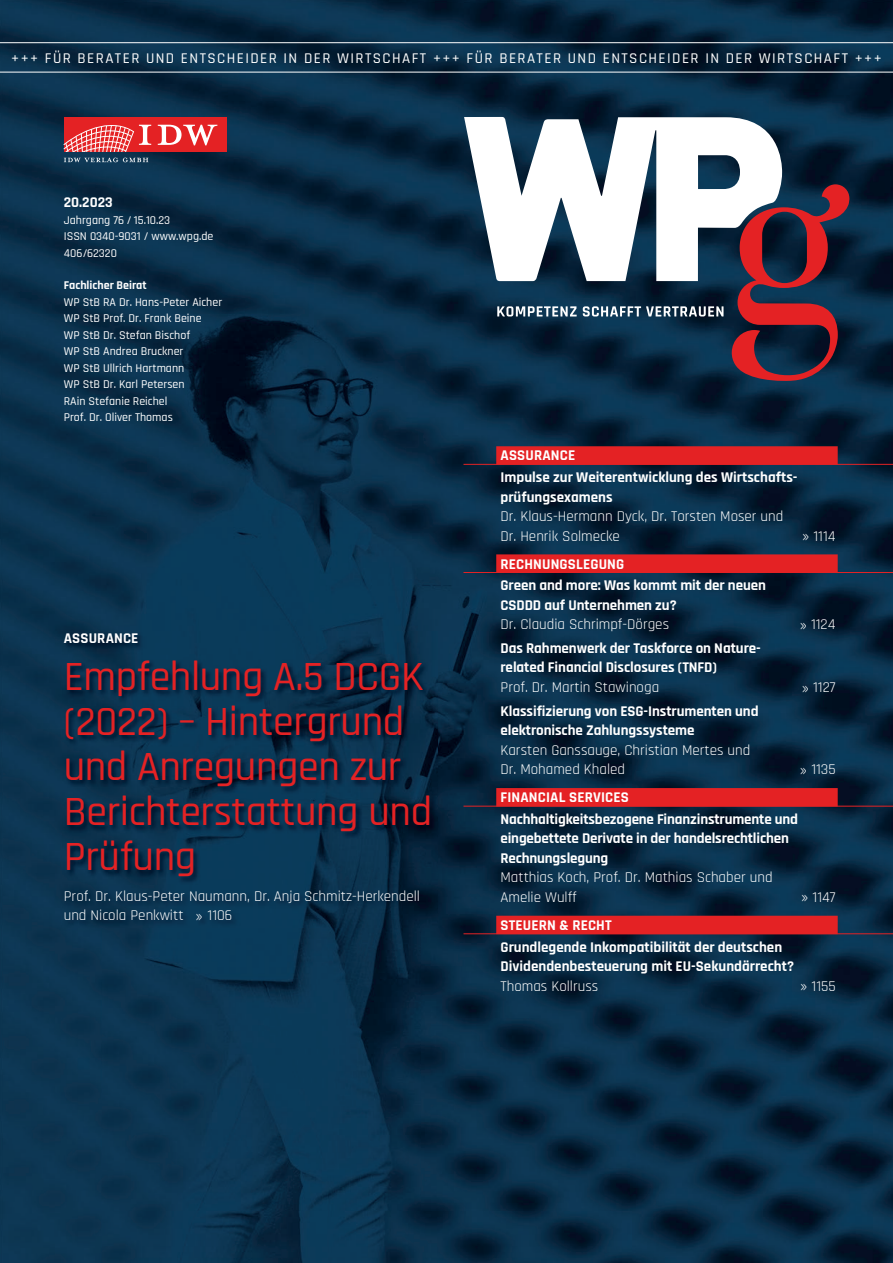
<style>
.page{position:relative;width:893px;height:1263px;background:#fff}
.page>*{position:absolute;margin:0;border:0;box-sizing:border-box;transform-origin:0 0}
.t1{font:500 42px/45px "Rajdhani";letter-spacing:-.01em;color:#e42224}
.t2{font:700 15px/21.6px "Rajdhani";letter-spacing:-.005em;color:#fff}
.t3{font:15px/19.5px "Rajdhani";color:#fff}
.t4{font:500 15px "Rajdhani";letter-spacing:.095em;color:#fff}
.t5{font:500 12px/16.5px "Rajdhani";color:#fff}
.t6{font:700 12px "Rajdhani";color:#fff}
.s1{font-size:19.35px}
</style>
<div class="page">
<img style="left:0;top:0;width:631px;height:631px">
<img style="left:631px;top:0;width:262px;height:1263px">
<div style="left:0;top:631px;width:103px;height:632px;background:#0d3551"></div>
<img style="left:103px;top:631px;width:528px;height:53px">
<img style="left:420px;top:684px;width:211px;height:527px">
<img style="left:103px;top:928px;width:317px;height:283px">
<img style="left:103px;top:1211px;width:528px;height:52px">
<svg style="left:0;top:43px;width:893px;height:29px;background:#0c2c45"></svg>
<svg style="left:497px;top:306px;width:226px;height:10px"></svg>
<svg style="left:464px;top:117px;width:318px;height:164px"></svg>
<svg style="left:732px;top:184px;width:118px;height:198px;background:#5b3242"></svg>
<img style="left:63px;top:632px;width:374px;height:296px">
<div style="left:496px;top:446px;width:342px;height:19px;background:#e42224"></div>
<hr style="left:463px;top:464px;width:430px;height:1px;background:#e42224">
<div style="left:496px;top:554px;width:342px;height:19px;background:#e42224"></div>
<hr style="left:463px;top:572px;width:430px;height:1px;background:#e42224">
<div style="left:496px;top:788px;width:342px;height:18px;background:#e42224"></div>
<hr style="left:463px;top:806px;width:430px;height:1px;background:#e42224">
<div style="left:496px;top:916px;width:342px;height:18px;background:#e42224"></div>
<hr style="left:463px;top:933px;width:430px;height:1px;background:#e42224">
<div style="left:64px;top:117px;width:163px;height:35px;background:#e42224"></div>
<svg style="left:158px;top:125px;width:59px;height:20px"></svg>
<svg style="left:64px;top:124px;width:87px;height:28px"></svg>
<svg style="left:64px;top:158px;width:84px;height:4px"></svg>
<p class="t4" style="left:11px;top:49px;width:872px">+++ FÜR BERATER UND ENTSCHEIDER IN DER WIRTSCHAFT +++ FÜR BERATER UND ENTSCHEIDER IN DER WIRTSCHAFT +++</p>
<p class="t2" style="left:64px;top:192px;width:50px">20.2023</p>
<p class="t5" style="left:64px;top:212px;width:151px">Jahrgang 76 / 15.10.23<br>ISSN 0340-9031 / www.wpg.de<br>406/62320</p>
<p class="t6" style="left:64px;top:278px;width:84px">Fachlicher Beirat</p>
<p class="t5" style="left:64px;top:294px;width:160px">WP StB RA Dr. Hans-Peter Aicher<br>WP StB Prof. Dr. Frank Beine<br>WP StB Dr. Stefan Bischof<br>WP StB Andrea Bruckner<br>WP StB Ullrich Hartmann<br>WP StB Dr. Karl Petersen<br>RAin Stefanie Reichel<br>Prof. Dr. Oliver Thomas</p>
<p class="t2" style="left:64px;top:628px;width:76px">ASSURANCE</p>
<h1 class="t1" style="left:64px;top:656px;width:370px">Empfehlung A.5 DCGK (2022) – Hintergrund und Anregungen zur<br>Bericht erstattung und<br>Prüfung</h1>
<p class="t3" style="left:64px;top:886px;width:358px">Prof. Dr. Klaus-Peter Naumann, Dr. Anja Schmitz-Herkendell und Nicola Penkwitt <span class="s1">»</span> 1106</p>
<p class="t2" style="left:500px;top:445px;width:299px">ASSURANCE<br>Impulse zur Weiterentwicklung des Wirtschafts-</p>
<p class="t2" style="left:500px;top:486px;width:114px">prüfungsexamens</p>
<p class="t3" style="left:500px;top:507px;width:284px">Dr. Klaus-Hermann Dyck, Dr. Torsten Moser und<br>Dr. Henrik Solmecke</p>
<p class="t3" style="left:802px;top:526px;width:35px"><span class="s1">»</span> 1114</p>
<p class="t2" style="left:500px;top:553px;width:267px">RECHNUNGSLEGUNG<br>Green and more: Was kommt mit der neuen</p>
<p class="t2" style="left:500px;top:594px;width:178px">CSDDD auf Unternehmen zu?</p>
<p class="t3" style="left:500px;top:615px;width:170px">Dr. Claudia Schrimpf-Dörges</p>
<p class="t3" style="left:800px;top:615px;width:37px"><span class="s1">»</span> 1124</p>
<p class="t2" style="left:500px;top:639px;width:262px;line-height:19.5px">Das Rahmenwerk der Taskforce on Nature&shy;related Financial Disclosures (TNFD)</p>
<p class="t3" style="left:500px;top:678px;width:160px">Prof. Dr. Martin Stawinoga</p>
<p class="t3" style="left:802px;top:678px;width:35px"><span class="s1">»</span> 1127</p>
<p class="t2" style="left:500px;top:702px;width:260px;line-height:19.5px">Klassifizierung von ESG-Instrumenten und elektronische Zahlungssysteme</p>
<p class="t3" style="left:500px;top:741px;width:251px">Karsten Ganssauge, Christian Mertes und<br>Dr. Mohamed Khaled</p>
<p class="t3" style="left:800px;top:760px;width:37px"><span class="s1">»</span> 1135</p>
<p class="t2" style="left:500px;top:787px;width:299px">FINANCIAL SERVICES<br>Nachhaltigkeitsbezogene Finanzinstrumente und</p>
<p class="t2" style="left:500px;top:829px;width:290px;line-height:19.5px">eingebettete Derivate in der handelsrechtlichen<br>Rechnungslegung</p>
<p class="t3" style="left:500px;top:868px;width:274px">Matthias Koch, Prof. Dr. Mathias Schaber und<br>Amelie Wulff</p>
<p class="t3" style="left:801px;top:888px;width:36px"><span class="s1">»</span> 1147</p>
<p class="t2" style="left:500px;top:915px;width:283px">STEUERN &amp; RECHT<br>Grundlegende Inkompatibilität der deutschen</p>
<p class="t2" style="left:500px;top:956px;width:295px">Dividendenbesteuerung mit EU-Sekundärrecht?</p>
<p class="t3" style="left:500px;top:976px;width:99px">Thomas Kollruss</p>
<p class="t3" style="left:800px;top:976px;width:37px"><span class="s1">»</span> 1155</p>
</div>
